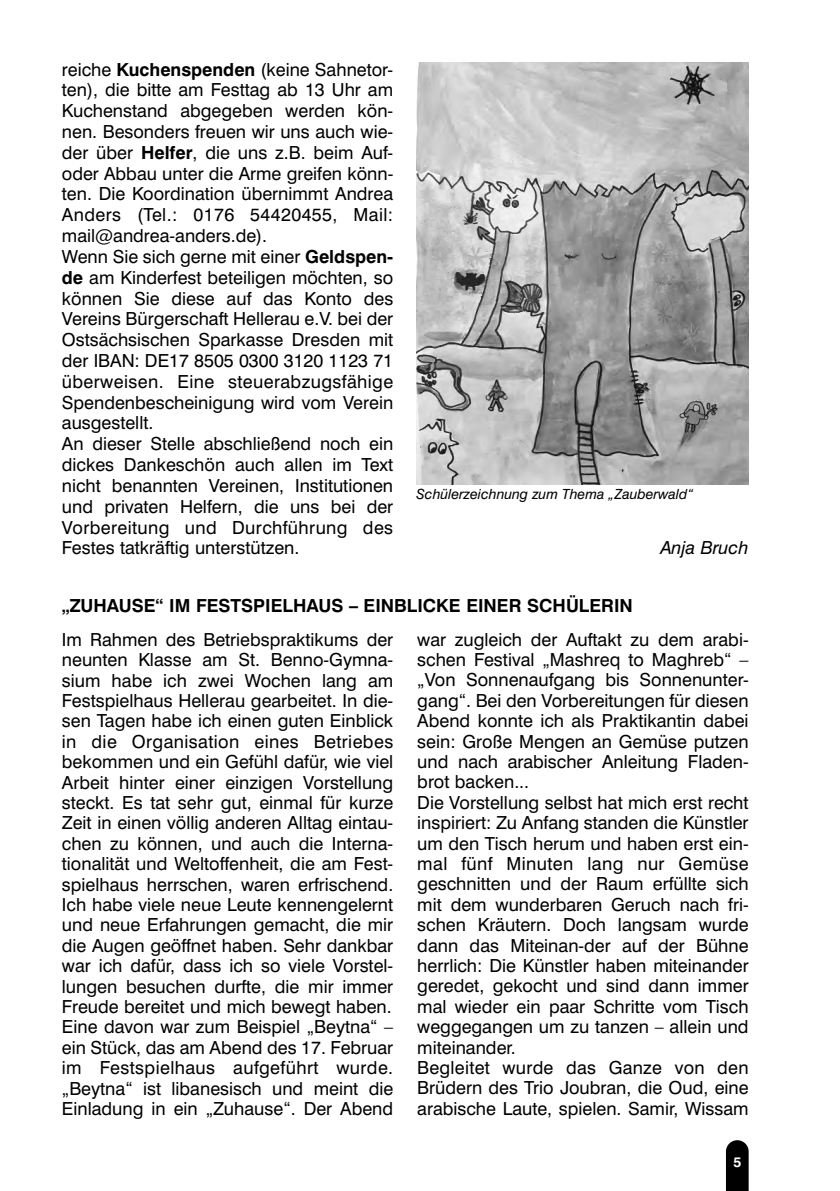
<style>
.page{position:relative;width:840px;height:1191px;background:#fff}
.page>*{position:absolute;margin:0;border:0;box-sizing:border-box;transform-origin:0 0}
.t1{font:18px/20.4px "Swiss 721 BT";color:#000}
.t2{font:700 18px "Swiss 721 BT";color:#000}
.t3{font:italic 18px "Swiss 721 BT";color:#000}
.t4{font:italic 14px "Swiss 721 BT";color:#000}
.t5{font:700 14px "Swiss 721 BT";color:#fff}
.s1{font-weight:700}
</style>
<div class="page">
<svg style="left:725px;top:1140px;width:23px;height:51px"></svg>
<img style="left:416px;top:63px;width:332px;height:421px">
<p class="t1" style="left:62px;top:60px;width:333px">reiche <span class="s1">Kuchenspenden</span> (keine Sahnetor&shy;ten), die bitte am Festtag ab 13 Uhr am Kuchenstand abgegeben werden kön&shy;nen. Besonders freuen wir uns auch wie&shy;der über <span class="s1">Helfer</span>, die uns z.B. beim Auf&shy;oder Abbau unter die Arme greifen könn&shy;ten. Die Koordination übernimmt Andrea Anders (Tel.: 0176 54420455, Mail: mail@andrea-anders.de).<br>Wenn Sie sich gerne mit einer <span class="s1">Geldspen&shy;de</span> am Kinderfest beteiligen möchten, so können Sie diese auf das Konto des Vereins Bürgerschaft Hellerau e.V. bei der Ostsächsischen Sparkasse Dresden mit der IBAN: DE17 8505 0300 3120 1123 71 überweisen. Eine steuerabzugsfähige Spendenbescheinigung wird vom Verein ausgestellt.<br>An dieser Stelle abschließend noch ein dickes Dankeschön auch allen im Text nicht benannten Vereinen, Institutionen und privaten Helfern, die uns bei der Vorbereitung und Durchführung des Festes tatkräftig unterstützen.</p>
<p class="t4" style="left:416px;top:489px;width:278px">Schülerzeichnung zum Thema „Zauberwald“</p>
<p class="t3" style="left:660px;top:541px;width:89px">Anja Bruch</p>
<p class="t2" style="left:62px;top:598px;width:572px">„ZUHAUSE“ IM FESTSPIELHAUS – EINBLICKE EINER SCHÜLERIN</p>
<p class="t1" style="left:62px;top:630px;width:333px;text-align:justify">Im Rahmen des Betriebspraktikums der neunten Klasse am St. Benno-Gymna&shy;sium habe ich zwei Wochen lang am Festspielhaus Hellerau gearbeitet. In die&shy;sen Tagen habe ich einen guten Einblick in die Organisation eines Betriebes bekommen und ein Gefühl dafür, wie viel Arbeit hinter einer einzigen Vorstellung steckt. Es tat sehr gut, einmal für kurze Zeit in einen völlig anderen Alltag eintau&shy;chen zu können, und auch die Interna&shy;tionalität und Weltoffenheit, die am Fest&shy;spielhaus herrschen, waren erfrischend.<br>Ich habe viele neue Leute kennengelernt und neue Erfahrungen gemacht, die mir die Augen geöffnet haben. Sehr dankbar war ich dafür, dass ich so viele Vorstel&shy;lungen besuchen durfte, die mir immer Freude bereitet und mich bewegt haben.<br>Eine davon war zum Beispiel „Beytna“ – ein Stück, das am Abend des 17. Februar im Festspielhaus aufgeführt wurde. „Beytna“ ist libanesisch und meint die Einladung in ein „Zuhause“. Der Abend</p>
<p class="t1" style="left:417px;top:630px;width:333px">war zugleich der Auftakt zu dem arabi&shy;schen Festival „Mashreq to Maghreb“ – „Von Sonnenaufgang bis Sonnenunter&shy;gang“. Bei den Vorbereitungen für diesen Abend konnte ich als Praktikantin dabei sein: Große Mengen an Gemüse putzen und nach arabischer Anleitung Fladen&shy;brot backen...<br>Die Vorstellung selbst hat mich erst recht inspiriert: Zu Anfang standen die Künstler um den Tisch herum und haben erst ein&shy;mal fünf Minuten lang nur Gemüse geschnitten und der Raum erfüllte sich mit dem wunderbaren Geruch nach fri&shy;schen Kräutern. Doch langsam wurde dann das Miteinan-der auf der Bühne herrlich: Die Künstler haben miteinander geredet, gekocht und sind dann immer mal wieder ein paar Schritte vom Tisch weggegangen um zu tanzen – allein und miteinander.<br>Begleitet wurde das Ganze von den Brüdern des Trio Joubran, die Oud, eine arabische Laute, spielen. Samir, Wissam</p>
<p class="t5" style="left:733px;top:1156px;width:9px">5</p>
</div>
